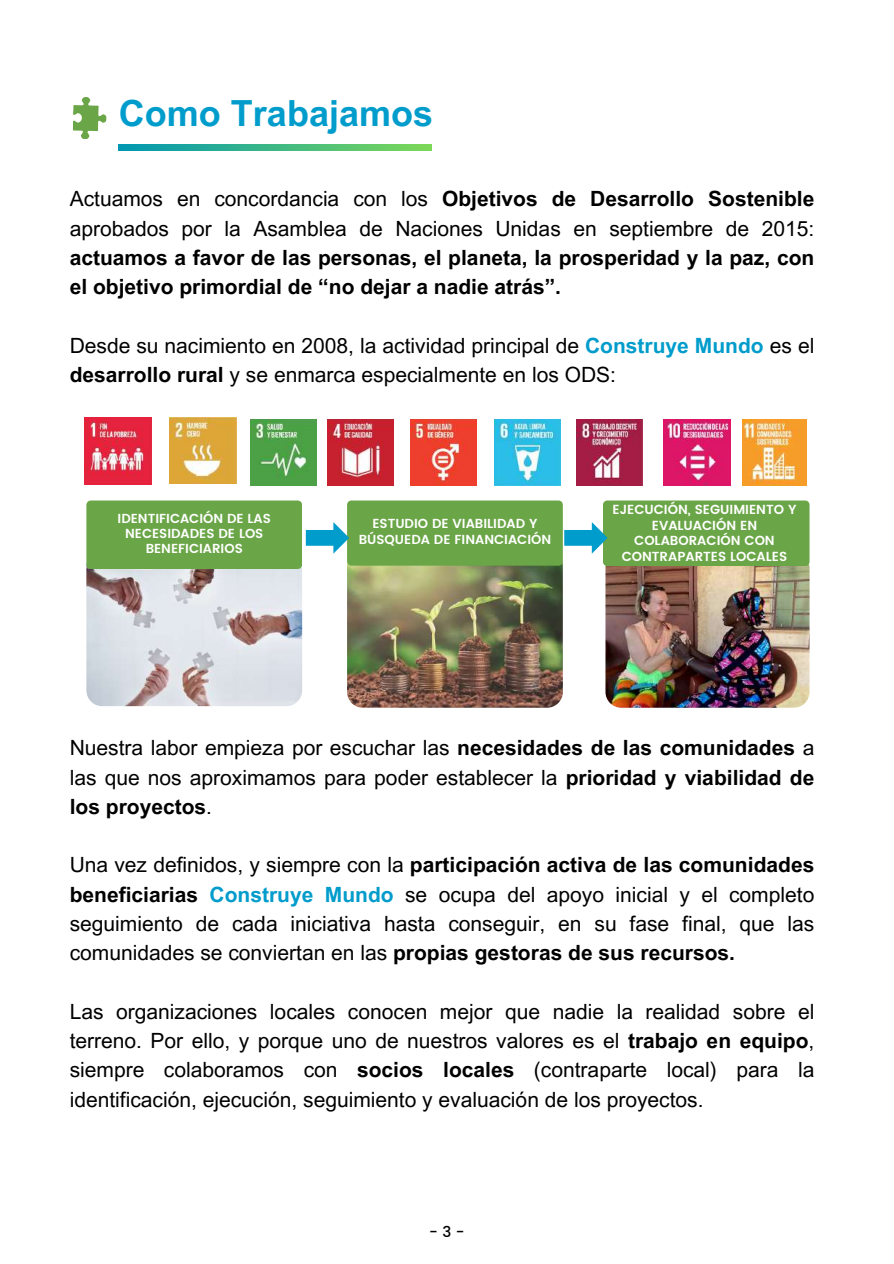
<style>
.page{position:relative;width:894px;height:1264px;background:#fff}
.page>*{position:absolute;margin:0;border:0;box-sizing:border-box;transform-origin:0 0}
.t1{font:700 36px "Arial MT Pro";color:#009ccb}
.t2{font:21px/29.2px "Arial MT Pro";color:#000;text-align:justify}
.t3{font:700 21px/29.2px "Arial MT Pro";color:#000}
.t4{font:500 15px "Poppins";color:#000}
.t5{font:600 13.05px/15.6px "Poppins";color:#fff;text-align:center}
.s1{font-weight:700}
.s2{font-weight:700;color:#009ccb}
</style>
<div class="page">
<img style="left:85px;top:418px;width:66px;height:66px">
<img style="left:170px;top:418px;width:66px;height:65px">
<img style="left:327px;top:419px;width:67px;height:66px">
<img style="left:576px;top:419px;width:66px;height:66px">
<img style="left:250px;top:419px;width:66px;height:66px">
<img style="left:410px;top:419px;width:67px;height:66px">
<img style="left:742px;top:419px;width:64px;height:66px">
<img style="left:494px;top:419px;width:67px;height:66px">
<img style="left:663px;top:419px;width:67px;height:66px">
<img style="left:605px;top:564px;width:204px;height:143px">
<div style="left:602px;top:500px;width:207px;height:66px;background:#6aa647;border-radius:4px"></div>
<img style="left:86px;top:548px;width:216px;height:158px;border-radius:16px">
<div style="left:86px;top:500px;width:216px;height:69px;background:#6aa647;border-radius:4px"></div>
<img style="left:347px;top:550px;width:215px;height:157px;border-radius:16px">
<div style="left:347px;top:500px;width:215px;height:65px;background:#6aa647;border-radius:4px"></div>
<svg style="left:306px;top:522px;width:43px;height:31px"></svg>
<svg style="left:564px;top:522px;width:43px;height:31px"></svg>
<svg style="left:72px;top:97px;width:35px;height:42px"></svg>
<svg style="left:119px;top:144px;width:312px;height:6px;background:#3eb784"></svg>
<h1 class="t1" style="left:119px;top:100px;width:316px">Como Trabajamos</h1>
<p class="t2" style="left:70px;top:187px;width:746px">Actuamos en concordancia con los <span class="s1">Objetivos de Desarrollo Sostenible </span>aprobados por la Asamblea de Naciones Unidas en septiembre de 2015:</p>
<p class="t3" style="left:70px;top:245px;width:746px">actuamos a favor de las personas, el planeta, la prosperidad y la paz, con el objetivo primordial de “no dejar a nadie atrás”.</p>
<p class="t2" style="left:70px;top:333px;width:746px">Desde su nacimiento en 2008, la actividad principal de <span class="s2">Construye Mundo</span> es el <span class="s1">desarrollo rural</span> y se enmarca especialmente en los ODS:</p>
<p class="t5" style="left:117px;top:510px;width:155px">IDENTIFICACIÓN DE LAS<br>NECESIDADES DE LOS<br>BENEFICIARIOS</p>
<p class="t5" style="left:358px;top:516px;width:194px">ESTUDIO DE VIABILIDAD Y<br>BÚSQUEDA DE FINANCIACIÓN</p>
<p class="t5" style="left:612px;top:501px;width:185px">EJECUCIÓN, SEGUIMIENTO Y<br>EVALUACIÓN EN<br>COLABORACIÓN CON<br>CONTRAPARTES LOCALES</p>
<p class="t2" style="left:70px;top:736px;width:746px">Nuestra labor empieza por escuchar las <span class="s1">necesidades de las comunidades</span> a las que nos aproximamos para poder establecer la <span class="s1">prioridad y viabilidad de los proyectos</span>.</p>
<p class="t2" style="left:70px;top:853px;width:746px">Una vez definidos, y siempre con la <span class="s1">participación activa de las comunidades beneficiarias</span> <span class="s2">Construye Mundo</span> se ocupa del apoyo inicial y el completo seguimiento de cada iniciativa hasta conseguir, en su fase final, que las comunidades se conviertan en las <span class="s1">propias gestoras de sus recursos.</span></p>
<p class="t2" style="left:70px;top:999px;width:746px">Las organizaciones locales conocen mejor que nadie la realidad sobre el terreno. Por ello, y porque uno de nuestros valores es el <span class="s1">trabajo en equipo</span>, siempre colaboramos con <span class="s1">socios locales</span> (contraparte local) para la identificación, ejecución, seguimiento y evaluación de los proyectos.</p>
<p class="t4" style="left:429px;top:1222px;width:37px">-3-</p>
</div>
